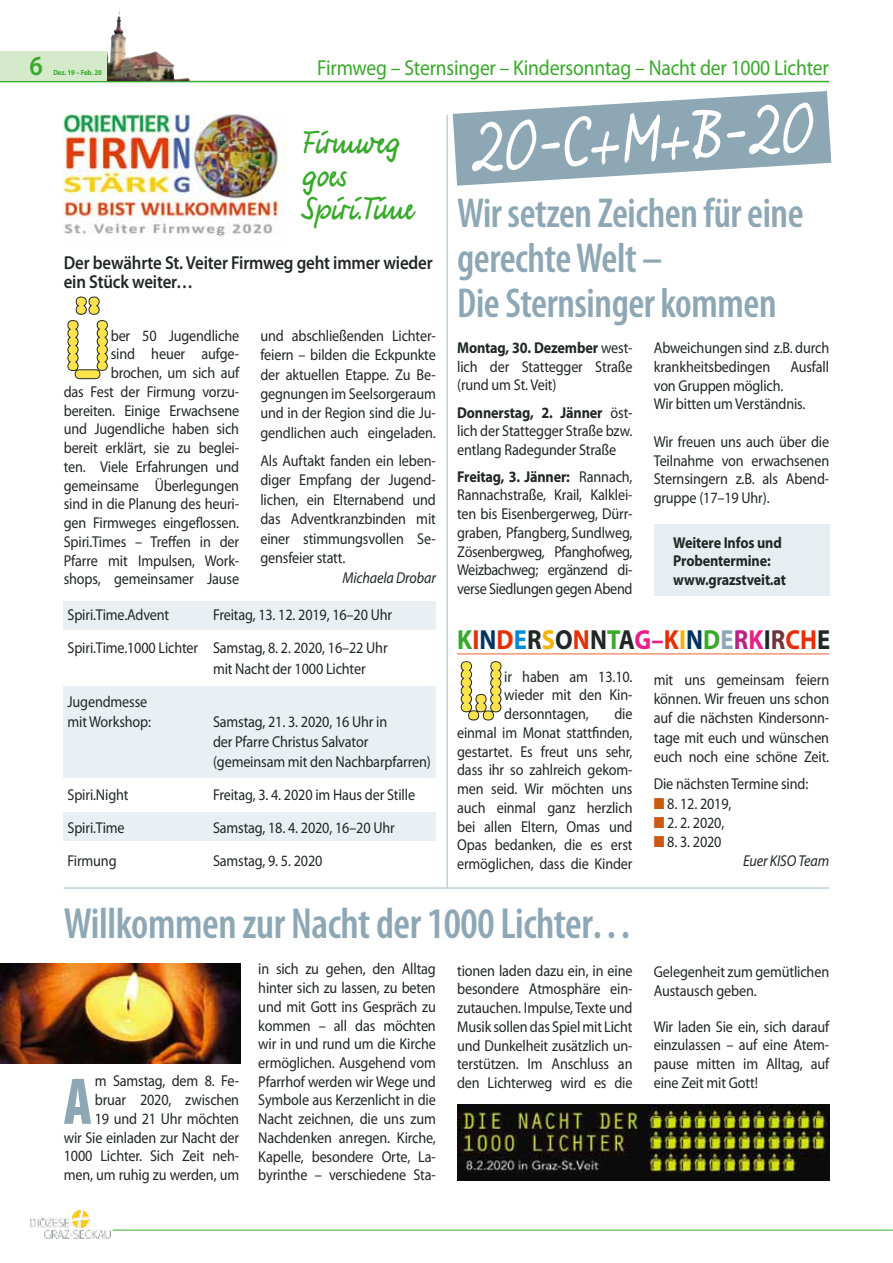
<style>
.page{position:relative;width:893px;height:1263px;background:#fff}
.page>*{position:absolute;margin:0;border:0;box-sizing:border-box;transform-origin:0 0}
.t1{font:85.2px "Synchro LET";color:#ffe34d;scale:.9 1}
.t2{font:71.7px "Renate Handwriting";color:#fff;scale:.89 1}
.t3{font:900 condensed 66.6px "Myriad Pro";color:#8da7b5;scale:.9 1}
.t4{font:600 condensed 43.8px "Myriad Pro";letter-spacing:-.01em;color:#8da7b5;scale:.96 1}
.t5{font:600 condensed 42px/45px "Myriad Pro";letter-spacing:-.01em;color:#8da7b5;scale:.96 1}
.t6{font:33px/33px "Renate Handwriting";letter-spacing:-.01em;color:#38a92a;scale:1.04 1}
.t7{font:700 27.75px "Myriad Pro";letter-spacing:.005em;color:#e52f06;scale:.89 1}
.t8{font:600 27.75px "Myriad Pro";color:#38a92a;scale:.9 1}
.t9{font:21.75px "Myriad Pro";letter-spacing:-.01em;color:#38a92a;scale:.9 1}
.t10{font:600 18.75px/18.8px "Myriad Pro";letter-spacing:-.01em;color:#202724;scale:.9 1}
.t11{font:15.75px/18.8px "Myriad Pro";letter-spacing:-.01em;color:#202724;text-align:justify;scale:.9 1}
.t12{font:700 15.75px/18.8px "Myriad Pro";letter-spacing:-.01em;color:#202724;scale:.9 1}
.t13{font:italic 15.75px "Myriad Pro";letter-spacing:-.01em;color:#202724;scale:.9 1}
.t14{font:700 7.5px "Myriad Pro";letter-spacing:-.01em;color:#38a92a;scale:.9 1}
.s1{font-weight:700}
.s2{color:#38a92a}
.s3{color:#003360}
.s4{color:#008cd0}
.s5{color:#202724}
.s6{color:#f8b300}
.s7{color:#e71f8a}
.s8{color:#8da7b5}
.s9{color:#b72383}
.s10{color:#73353b}
.s11{color:#cb5910}
</style>
<div class="page">
<hr style="left:0;top:81px;width:829px;height:1px;background:#38a92a">
<div style="left:654px;top:525px;width:175px;height:71px;background:#e7eef1"></div>
<img style="left:106px;top:8px;width:84px;height:73px">
<div style="left:0;top:51px;width:106px;height:30px;background:#d4eaca"></div>
<hr style="left:113px;top:1230px;width:780px;height:1px;background:#38a92a">
<img style="left:29px;top:1210px;width:82px;height:29px">
<hr style="left:446px;top:115px;width:2px;height:773px;background:#c0d0d9">
<img style="left:64px;top:115px;width:222px;height:122px">
<svg style="left:67px;top:296px;width:41px;height:84px"></svg>
<hr style="left:457px;top:653px;width:372px;height:2px;background:#f49576">
<img style="left:457px;top:1104px;width:372px;height:77px">
<img style="left:0;top:964px;width:241px;height:99px">
<svg style="left:460px;top:661px;width:42px;height:60px"></svg>
<div style="left:64px;top:602px;width:372px;height:28px;background:#e9eff3"></div>
<div style="left:64px;top:686px;width:372px;height:92px;background:#e9eff3"></div>
<div style="left:64px;top:812px;width:372px;height:28px;background:#e9eff3"></div>
<svg style="left:453px;top:91px;width:378px;height:95px"></svg>
<hr style="left:64px;top:887px;width:765px;height:2px;background:#c0d0d9">
<h3 class="t8" style="left:29px;top:50px;width:16px">6</h3>
<p class="t14" style="left:53px;top:68px;width:55px">Dez. 19 – Feb. 20</p>
<h3 class="t9" style="left:317px;top:56px;width:570px">Firmweg – Sternsinger – Kindersonntag – Nacht der 1000 Lichter</h3>
<h3 class="t6" style="left:302px;top:128px;width:109px">Firmweg goes<br>Spiri.Time</h3>
<p class="t10" style="left:64px;top:254px;width:411px">Der bewährte St. Veiter Firmweg geht immer wieder ein Stück weiter…</p>
<h1 class="t1" style="left:64px;top:289px;width:55px">Ü</h1>
<p class="t11" style="left:64px;top:326px;width:196px;text-align:right">ber 50 Jugendliche<br>sind heuer aufge&shy;brochen, um sich auf<br>das Fest der Firmung vorzu&shy;bereiten. Einige Erwachsene und Jugendliche haben sich bereit erklärt, sie zu beglei&shy;ten. Viele Erfahrungen und gemeinsame Überlegungen sind in die Planung des heuri&shy;gen Firmweges eingeflossen.<br>Spiri.Times – Treffen in der<br>Pfarre mit Impulsen, Work&shy;shops, gemeinsamer Jause</p>
<p class="t11" style="left:260px;top:326px;width:196px;line-height:19.5px">und abschließenden Lichter&shy;feiern – bilden die Eckpunkte der aktuellen Etappe. Zu Be&shy;gegnungen im Seelsorgeraum und in der Region sind die Ju&shy;gendlichen auch eingeladen.</p>
<p class="t11" style="left:260px;top:451px;width:196px;line-height:19.5px">Als Auftakt fanden ein leben&shy;diger Empfang der Jugend&shy;lichen, ein Elternabend und das Adventkranzbinden mit einer stimmungsvollen Se&shy;gensfeier statt.</p>
<p class="t13" style="left:342px;top:569px;width:105px">Michaela Drobar</p>
<p class="t11" style="left:68px;top:599px;width:362px;line-height:33px;text-align:right">Freitag, 13. 12. 2019, 16–20 Uhr<br>Spiri.Time.1000 Lichter Samstag, 8. 2. 2020, 16–22 Uhr</p>
<p class="t11" style="left:213px;top:659px;width:171px">mit Nacht der 1000 Lichter</p>
<p class="t11" style="left:68px;top:691px;width:94px;line-height:20.2px">Jugendmesse mit Workshop:</p>
<p class="t11" style="left:68px;top:606px;width:115px">Spiri.Time.Advent</p>
<p class="t11" style="left:213px;top:711px;width:243px;line-height:20.2px;text-align:left">Samstag, 21. 3. 2020, 16 Uhr in<br>der Pfarre Christus Salvator (gemeinsam mit den Nachbarpfarren)</p>
<p class="t11" style="left:68px;top:786px;width:69px">Spiri.Night</p>
<p class="t11" style="left:213px;top:786px;width:226px">Freitag, 3. 4. 2020 im Haus der Stille</p>
<p class="t11" style="left:68px;top:818px;width:65px">Spiri.Time</p>
<p class="t11" style="left:213px;top:818px;width:203px">Samstag, 18. 4. 2020, 16–20 Uhr</p>
<p class="t11" style="left:68px;top:851px;width:56px">Firmung</p>
<p class="t11" style="left:213px;top:851px;width:123px">Samstag, 9. 5. 2020</p>
<h2 class="t2" style="left:467px;top:110px;width:388px;rotate:-4deg">20-C+M+B-20</h2>
<h3 class="t5" style="left:457px;top:191px;width:363px">Wir setzen Zeichen für eine gerechte Welt –<br>Die Sternsinger kommen</h3>
<p class="t11" style="left:457px;top:339px;width:196px"><span class="s1">Montag, 30. Dezember</span> west&shy;lich der Stattegger Straße (rund um St. Veit)</p>
<p class="t11" style="left:457px;top:403px;width:196px"><span class="s1">Donnerstag, 2. Jänner</span> öst&shy;lich der Stattegger Straße bzw. entlang Radegunder Straße</p>
<p class="t11" style="left:457px;top:467px;width:196px"><span class="s1">Freitag, 3. Jänner:</span> Rannach, Rannachstraße, Krail, Kalklei&shy;ten bis Eisenbergerweg, Dürr&shy;graben, Pfangberg, Sundlweg, Zösenbergweg, Pfanghofweg, Weizbachweg; ergänzend di&shy;verse Siedlungen gegen Abend</p>
<p class="t11" style="left:654px;top:339px;width:196px">Abweichungen sind z.B. durch krankheitsbedingen</p>
<p class="t11" style="left:790px;top:357px;width:45px">Ausfall</p>
<p class="t11" style="left:654px;top:376px;width:170px">von Gruppen möglich.<br>Wir bitten um Verständnis.</p>
<p class="t11" style="left:654px;top:432px;width:196px">Wir freuen uns auch über die Teilnahme von erwachsenen Sternsingern z.B. als Abend&shy;gruppe (17–19 Uhr).</p>
<p class="t12" style="left:673px;top:533px;width:127px">Weitere Infos und<br>Probentermine: www.grazstveit.at</p>
<h3 class="t7" style="left:457px;top:624px;width:421px"><span class="s2">K</span>I<span class="s3">N</span>D<span class="s4">E</span><span class="s5">R</span><span class="s6">S</span><span class="s5">O</span>N<span class="s5">N</span><span class="s2">T</span><span class="s5">A</span><span class="s7">G–</span>K<span class="s6">I</span><span class="s3">N</span><span class="s2">D</span><span class="s8">E</span><span class="s9">R</span><span class="s7">K</span><span class="s5">I</span><span class="s10">R</span>CH<span class="s5">E</span></h3>
<h1 class="t1" style="left:457px;top:630px;width:55px">W</h1>
<p class="t11" style="left:504px;top:667px;width:144px">ir haben am 13.10. wieder mit den Kin&shy;dersonntagen,</p>
<p class="t11" style="left:457px;top:705px;width:196px;text-indent:157px">die einmal im Monat stattfinden, gestartet. Es freut uns sehr, dass ihr so zahlreich gekom&shy;men seid. Wir möchten uns auch einmal ganz herzlich bei allen Eltern, Omas und Opas bedanken, die es erst ermöglichen, dass die Kinder</p>
<p class="t11" style="left:654px;top:670px;width:196px;line-height:19.2px">mit uns gemeinsam feiern können. Wir freuen uns schon auf die nächsten Kindersonn&shy;tage mit euch und wünschen euch noch eine schöne Zeit.</p>
<p class="t11" style="left:654px;top:775px;width:173px">Die nächsten Termine sind:</p>
<p class="t11" style="left:654px;top:794px;width:88px"><span class="s11">■</span> 8. 12. 2019,</p>
<p class="t11" style="left:654px;top:813px;width:80px"><span class="s11">■</span> 2. 2. 2020,</p>
<p class="t11" style="left:654px;top:832px;width:77px"><span class="s11">■</span> 8. 3. 2020</p>
<p class="t13" style="left:743px;top:852px;width:97px">Euer KISO Team</p>
<h3 class="t4" style="left:64px;top:899px;width:594px">Willkommen zur Nacht der 1000 Lichter…</h3>
<p class="t11" style="left:64px;top:1072px;width:196px;text-align:right">m Samstag, dem 8. Fe&shy;bruar 2020, zwischen<br>19 und 21 Uhr möchten<br>wir Sie einladen zur Nacht der<br>1000 Lichter. Sich Zeit neh&shy;men, um ruhig zu werden, um</p>
<h3 class="t3" style="left:64px;top:1064px;width:33px">A</h3>
<p class="t11" style="left:258px;top:960px;width:199px">in sich zu gehen, den Alltag hinter sich zu lassen, zu beten und mit Gott ins Gespräch zu kommen – all das möchten wir in und rund um die Kirche ermöglichen. Ausgehend vom Pfarrhof werden wir Wege und Symbole aus Kerzenlicht in die Nacht zeichnen, die uns zum Nachdenken anregen. Kirche, Kapelle, besondere Orte, La&shy;byrinthe – verschiedene Sta-</p>
<p class="t11" style="left:457px;top:961px;width:196px">tionen laden dazu ein, in eine besondere Atmosphäre ein&shy;zutauchen. Impulse, Texte und Musik sollen das Spiel mit Licht und Dunkelheit zusätzlich un&shy;terstützen. Im Anschluss an den Lichterweg wird es die</p>
<p class="t11" style="left:654px;top:963px;width:196px">Gelegenheit zum gemütlichen<br>Austausch geben.</p>
<p class="t11" style="left:654px;top:1017px;width:196px">Wir laden Sie ein, sich darauf einzulassen – auf eine Atem&shy;pause mitten im Alltag, auf eine Zeit mit Gott!</p>
</div>
